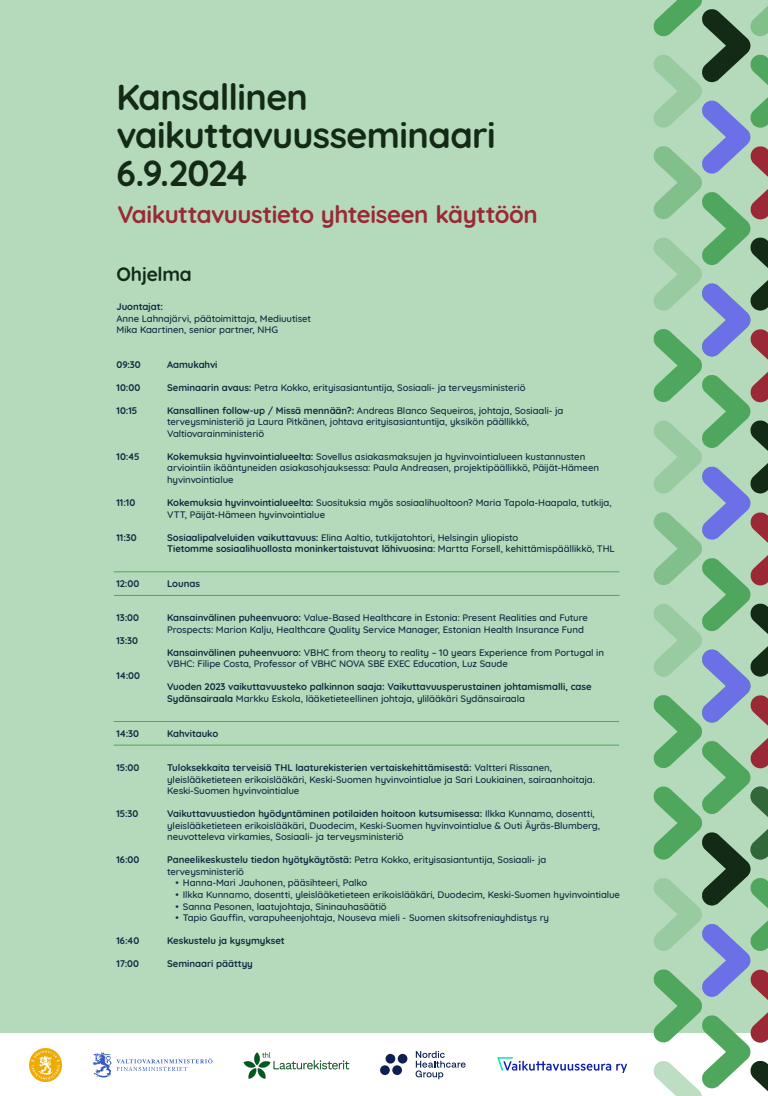
<style>
.page{position:relative;width:768px;height:1096px;background:#fff}
.page>*{position:absolute;margin:0;border:0;box-sizing:border-box;transform-origin:0 0}
.t1{font:700 36px/38px "Quicksand";letter-spacing:-.02em;color:#132a17}
.t2{font:700 24px "Quicksand";letter-spacing:-.015em;color:#9a2935}
.t3{font:700 19.2px "Quicksand";letter-spacing:-.015em;color:#132a17}
.t4{font:500 9.6px/11.5px "Quicksand";letter-spacing:-.01em;color:#0f2c42}
.t5{font:700 9.6px/11.5px "Quicksand";letter-spacing:-.005em;color:#0f2c42}
.s1{font-weight:700}
.s2{font-weight:500}
</style>
<div class="page">
<div style="left:0;top:0;width:768px;height:1095px;background:#b5dabb"></div>
<hr style="left:114px;top:571px;width:505px;height:1px;background:#4ea75c">
<hr style="left:114px;top:595px;width:506px;height:1px;background:#4ea75c">
<hr style="left:114px;top:721px;width:505px;height:1px;background:#4ea75c">
<hr style="left:114px;top:744px;width:505px;height:1px;background:#4ea75c">
<div style="left:0;top:1032px;width:768px;height:63px;background:#fff"></div>
<img style="left:29px;top:1048px;width:33px;height:32px">
<svg style="left:93px;top:1052px;width:119px;height:25px"></svg>
<div style="left:386px;top:1053px;width:9px;height:10px;background:#0e2050;border-radius:50%"></div>
<div style="left:380px;top:1065px;width:10px;height:9px;background:#0e2050;border-radius:50%"></div>
<div style="left:392px;top:1065px;width:10px;height:9px;background:#0e2050;border-radius:50%"></div>
<div style="left:398px;top:1053px;width:9px;height:10px;background:#0e2050;border-radius:50%"></div>
<svg style="left:416px;top:1051px;width:50px;height:27px"></svg>
<img style="left:243px;top:1052px;width:107px;height:27px">
<svg style="left:497px;top:1057px;width:130px;height:15px"></svg>
<svg style="left:653px;top:0;width:115px;height:1095px"></svg>
<h1 class="t1" style="left:116px;top:75px;width:381px">Kansallinen vaikuttavuusseminaari<br>6.9.2024</h1>
<h2 class="t2" style="left:117px;top:195px;width:422px">Vaikuttavuustieto yhteiseen käyttöön</h2>
<h3 class="t3" style="left:116px;top:258px;width:77px">Ohjelma</h3>
<p class="t5" style="left:117px;top:300px;width:48px">Juontajat:</p>
<p class="t4" style="left:117px;top:311px;width:196px">Anne Lahnajärvi, päätoimittaja, Mediuutiset<br>Mika Kaartinen, senior partner, NHG</p>
<p class="t5" style="left:117px;top:357px;width:26px">09:30</p>
<p class="t5" style="left:117px;top:380px;width:25px">10:00</p>
<p class="t5" style="left:117px;top:404px;width:22px">10:15</p>
<p class="t5" style="left:117px;top:450px;width:25px">10:45</p>
<p class="t5" style="left:117px;top:496px;width:20px">11:10</p>
<p class="t5" style="left:117px;top:530px;width:22px">11:30</p>
<p class="t5" style="left:117px;top:576px;width:24px">12:00</p>
<p class="t5" style="left:117px;top:611px;width:24px">13:00</p>
<p class="t5" style="left:117px;top:634px;width:23px">13:30</p>
<p class="t5" style="left:117px;top:668px;width:25px">14:00</p>
<p class="t5" style="left:117px;top:726px;width:24px">14:30</p>
<p class="t5" style="left:117px;top:761px;width:25px">15:00</p>
<p class="t5" style="left:117px;top:807px;width:23px">15:30</p>
<p class="t5" style="left:117px;top:853px;width:24px">16:00</p>
<p class="t5" style="left:117px;top:933px;width:24px">16:40</p>
<p class="t5" style="left:117px;top:956px;width:24px">17:00</p>
<p class="t5" style="left:167px;top:357px;width:52px">Aamukahvi</p>
<p class="t4" style="left:167px;top:380px;width:360px"><span class="s1">Seminaarin avaus:</span> Petra Kokko, erityisasiantuntija, Sosiaali- ja terveysministeriö</p>
<p class="t4" style="left:167px;top:403px;width:398px"><span class="s1">Kansallinen follow-up / Missä mennään?:</span> Andreas Blanco Sequeiros, johtaja, Sosiaali- ja terveysministeriö ja Laura Pitkänen, johtava erityisasiantuntija, yksikön päällikkö,<br>Valtiovarainministeriö</p>
<p class="t4" style="left:167px;top:450px;width:433px"><span class="s1">Kokemuksia hyvinvointialueelta:</span> Sovellus asiakasmaksujen ja hyvinvointialueen kustannusten arviointiin ikääntyneiden asiakasohjauksessa: Paula Andreasen, projektipäällikkö, Päijät-Hämeen hyvinvointialue</p>
<p class="t4" style="left:167px;top:496px;width:446px"><span class="s1">Kokemuksia hyvinvointialueelta:</span> Suosituksia myös sosiaalihuoltoon? Maria Tapola-Haapala, tutkija,<br>VTT, Päijät-Hämeen hyvinvointialue</p>
<p class="t5" style="left:167px;top:530px;width:449px">Sosiaalipalveluiden vaikuttavuus: <span class="s2">Elina Aaltio, tutkijatohtori, Helsingin yliopisto<br></span>Tietomme sosiaalihuollosta moninkertaistuvat lähivuosina<span class="s2">: Martta Forsell, kehittämispäällikkö, THL</span></p>
<p class="t5" style="left:167px;top:576px;width:34px">Lounas</p>
<p class="t4" style="left:167px;top:611px;width:422px"><span class="s1">Kansainvälinen puheenvuoro:</span> Value-Based Healthcare in Estonia: Present Realities and Future<br>Prospects: Marion Kalju, Healthcare Quality Service Manager, Estonian Health Insurance Fund</p>
<p class="t4" style="left:167px;top:645px;width:438px"><span class="s1">Kansainvälinen puheenvuoro:</span> VBHC from theory to reality – 10 years Experience from Portugal in<br>VBHC: Filipe Costa, Professor of VBHC NOVA SBE EXEC Education, Luz Saude</p>
<p class="t5" style="left:167px;top:680px;width:426px">Vuoden 2023 vaikuttavuusteko palkinnon saaja: Vaikuttavuusperustainen johtamismalli, case<br>Sydänsairaala <span class="s2">Markku Eskola, lääketieteellinen johtaja, ylilääkäri Sydänsairaala</span></p>
<p class="t5" style="left:167px;top:726px;width:53px">Kahvitauko</p>
<p class="t4" style="left:167px;top:761px;width:429px"><span class="s1">Tuloksekkaita terveisiä THL laaturekisterien vertaiskehittämisestä:</span> Valtteri Rissanen, yleislääketieteen erikoislääkäri, Keski-Suomen hyvinvointialue ja Sari Loukiainen, sairaanhoitaja.<br>Keski-Suomen hyvinvointialue</p>
<p class="t4" style="left:167px;top:807px;width:435px"><span class="s1">Vaikuttavuustiedon hyödyntäminen potilaiden hoitoon kutsumisessa:</span> Ilkka Kunnamo, dosentti, yleislääketieteen erikoislääkäri, Duodecim, Keski-Suomen hyvinvointialue &amp; Outi Äyräs-Blumberg, neuvotteleva virkamies, Sosiaali- ja terveysministeriö</p>
<p class="t4" style="left:167px;top:853px;width:381px"><span class="s1">Paneelikeskustelu tiedon hyötykäytöstä:</span> Petra Kokko, erityisasiantuntija, Sosiaali- ja terveysministeriö</p>
<p class="t4" style="left:176px;top:876px;width:193px">• Hanna-Mari Jauhonen, pääsihteeri, Palko</p>
<p class="t4" style="left:176px;top:887px;width:446px">• Ilkka Kunnamo, dosentti, yleislääketieteen erikoislääkäri, Duodecim, Keski-Suomen hyvinvointialue</p>
<p class="t4" style="left:176px;top:899px;width:213px">• Sanna Pesonen, laatujohtaja, Sininauhasäätiö</p>
<p class="t4" style="left:176px;top:910px;width:375px">• Tapio Gauffin, varapuheenjohtaja, Nouseva mieli - Suomen skitsofreniayhdistys ry</p>
<p class="t5" style="left:167px;top:933px;width:119px">Keskustelu ja kysymykset</p>
<p class="t5" style="left:167px;top:956px;width:87px">Seminaari päättyy</p>
</div>
